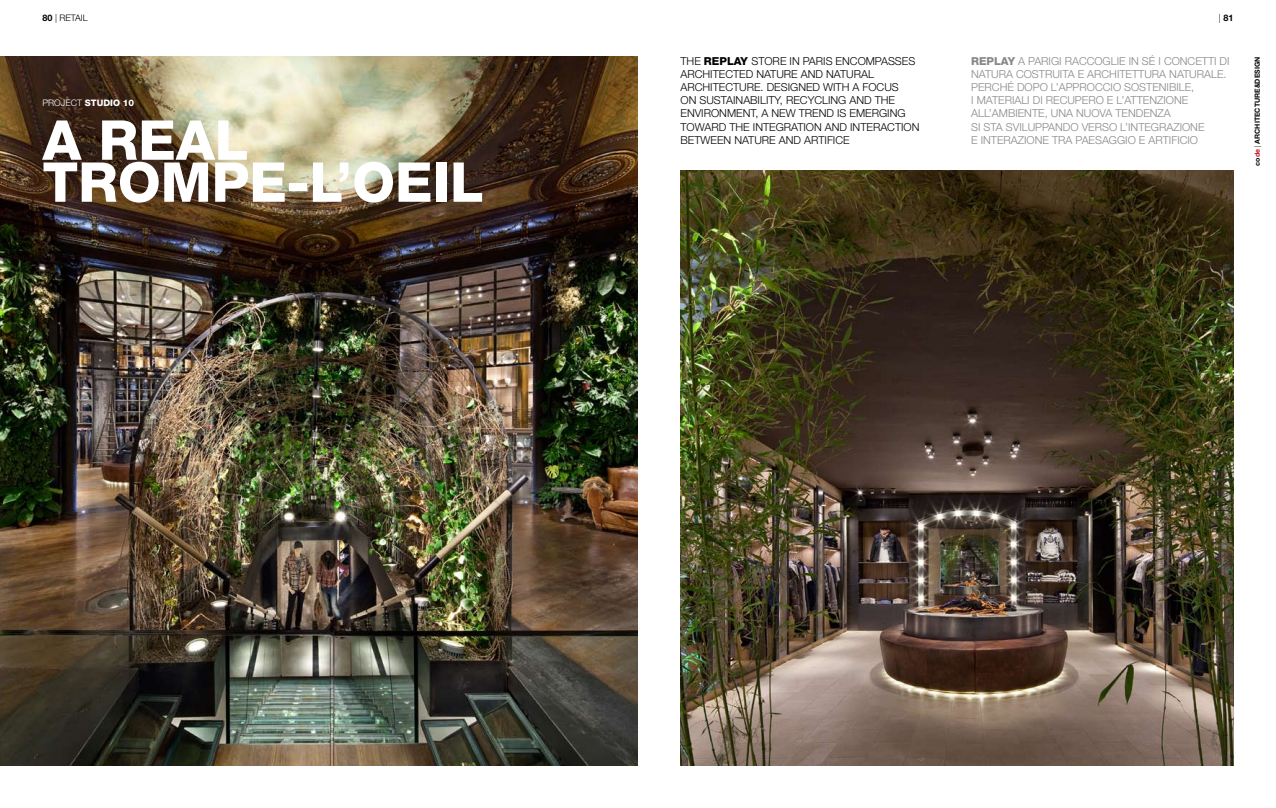
<style>
.page{position:relative;width:1276px;height:808px;background:#fff}
.page>*{position:absolute;margin:0;border:0;box-sizing:border-box;transform-origin:0 0}
.t1{font:800 55px/42px "Helvetica Neue LT Std";color:#fff}
.t2{font:300 11px/13.2px "Helvetica Neue LT Std";color:#878889}
.t3{font:300 11px/13.2px "Helvetica Neue LT Std";color:#000}
.t4{font:800 11px "Helvetica Neue LT Std";color:#000}
.t5{font:800 9px "Helvetica Neue LT Std";color:#fff}
.t6{font:300 9px "Helvetica Neue LT Std";color:#000}
.t7{font:700 9px "Helvetica Neue LT Std";color:#000}
.t8{font:700 7px "Helvetica Neue LT Std";color:#000}
.s1{font-weight:700}
.s2{font-weight:300}
.s3{font-weight:800}
.s4{color:#c50e1f}
</style>
<div class="page">
<img style="left:0;top:57px;width:638px;height:708px">
<img style="left:680px;top:170px;width:553px;height:595px">
<p class="t6" style="left:43px;top:12px;width:38px"><span class="s1">80</span> | RETAIL</p>
<p class="t7" style="left:1219px;top:12px;width:16px"><span class="s2">|</span> 81</p>
<p class="t5" style="left:43px;top:97px;width:93px"><span class="s2">PROJECT</span> STUDIO 10</p>
<p class="t1" style="left:43px;top:119px;width:442px">A REAL<br>TROMPE-L’OEIL</p>
<p class="t4" style="left:680px;top:54px;width:40px"><span class="s2">THE</span> Repla</p>
<p class="t3" style="left:740px;top:54px;width:26px"><span class="s3">y</span> STORE</p>
<p class="t3" style="left:789px;top:54px;width:127px">IN PARIS ENCOMPASSES</p>
<p class="t3" style="left:680px;top:67px;width:40px">ARCHITECTE</p>
<p class="t3" style="left:746px;top:67px;width:130px">D NATURE AND NATURAL</p>
<p class="t3" style="left:680px;top:80px;width:40px">ARCHITECT</p>
<p class="t3" style="left:680px;top:80px;width:220px;text-indent:59px">URE. DESIGNED WITH A FOCUS<br>ON SUSTAINABILITY, REC</p>
<p class="t3" style="left:680px;top:93px;width:240px;text-indent:127px">YCLING AND THE<br>ENVIRONMENT, A NEW TREND IS EMERGING<br>TOWARD THE INTEGRATION AND INTERACTION<br>BETWEEN NATURE AND ARTIFICE</p>
<p class="t2" style="left:971px;top:54px;width:257px"><span class="s3">REPLAY</span> A PARIGI RACCOGLI E IN SÉ I CONCETTI DI<br>NATURA COSTRUITA E ARCHITETTURA NATURALE.<br>PERCHÉ DOPO L’APPROCCIO SOSTENIBIL</p>
<p class="t2" style="left:1184px;top:80px;width:11px">E,</p>
<p class="t2" style="left:971px;top:93px;width:46px">I MATERIALI</p>
<p class="t2" style="left:1032px;top:93px;width:157px">DI RECUPERO E L’ATTENZIONE</p>
<p class="t2" style="left:971px;top:107px;width:28px">ALL’AMBI</p>
<p class="t2" style="left:1017px;top:107px;width:42px">ENTE, UNA</p>
<p class="t2" style="left:1076px;top:107px;width:96px">NUOVA TENDENZA</p>
<p class="t2" style="left:971px;top:120px;width:42px">SI STASVILU</p>
<p class="t2" style="left:1035px;top:120px;width:22px">PPAND</p>
<p class="t2" style="left:971px;top:120px;width:235px;text-indent:99px">O VERSO L’INTEGRAZIONE<br>E INTERAZIONE TRA PAESAGGI</p>
<p class="t2" style="left:1127px;top:133px;width:72px">O E ARTIFICIO</p>
<p class="t8" style="left:1253px;top:166px;width:111px;rotate:-90deg">co<span class="s4">de</span> <span class="s2">|</span> ARCHITECTURE&amp;DESIGN</p>
</div>
